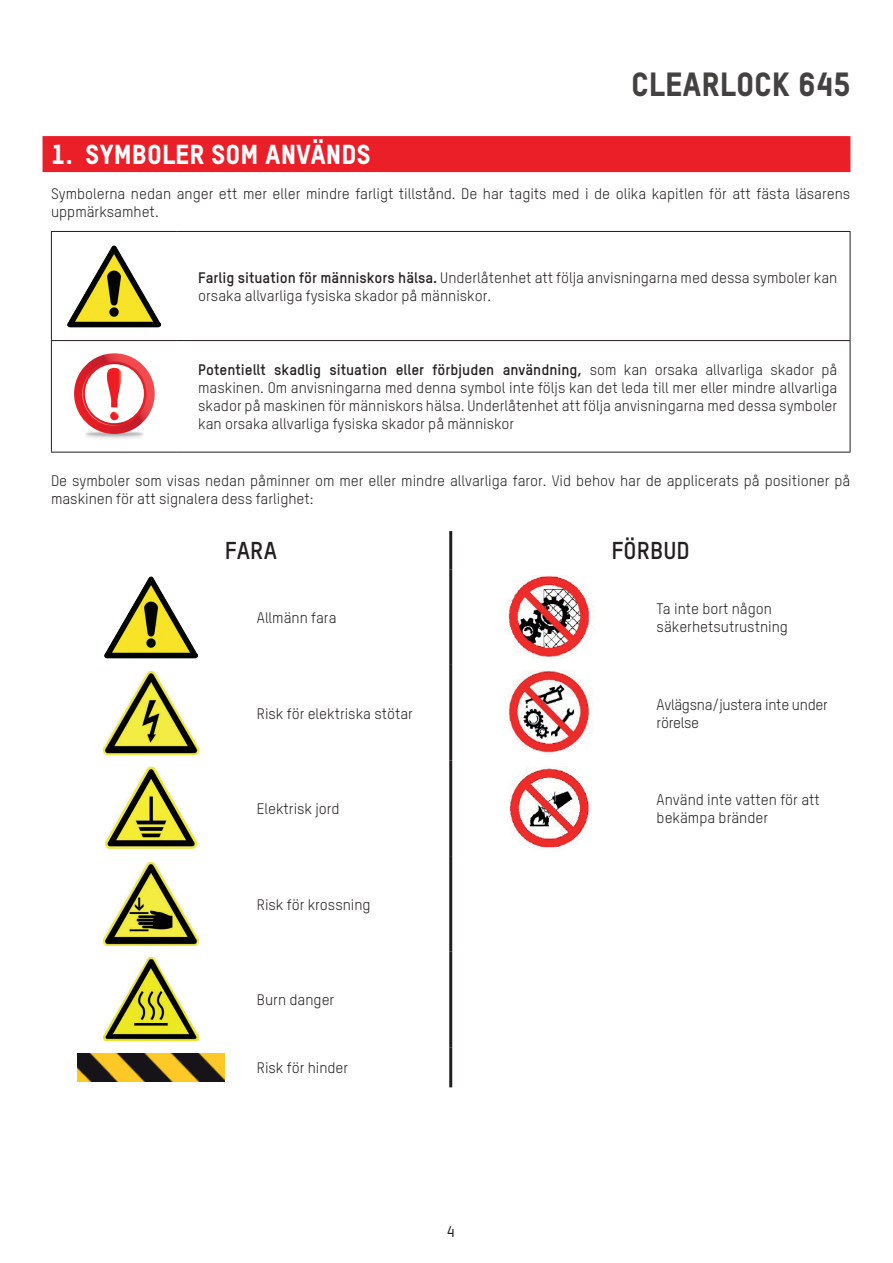
<style>
.page{position:relative;width:893px;height:1263px;background:#fff}
.page>*{position:absolute;margin:0;border:0;box-sizing:border-box;transform-origin:0 0}
.t1{font:33px "Oxfam TSTARPRO Headline";color:#444141}
.t2{font:27px "Oxfam TSTARPRO Headline";color:#fff}
.t3{font:700 24px "Oxfam TSTARPRO";color:#231f20}
.t4{font:15px/18px "Oxfam TSTARPRO";color:#231f20}
.t5{font:15px/18px "Oxfam TSTARPRO";letter-spacing:-.02em;color:#231f20}
.t6{font:500 15px "Oxfam TSTARPRO";color:#231f20}
.s1{font-weight:700}
</style>
<div class="page">
<div style="left:43px;top:136px;width:807px;height:36px;background:#eb1f28"></div>
<hr style="left:51px;top:231px;width:126px;height:1px;background:#231f20">
<hr style="left:51px;top:232px;width:1px;height:108px;background:#231f20">
<hr style="left:177px;top:231px;width:673px;height:1px;background:#231f20">
<hr style="left:850px;top:232px;width:1px;height:108px;background:#231f20">
<hr style="left:51px;top:340px;width:126px;height:1px;background:#231f20">
<hr style="left:51px;top:341px;width:1px;height:111px;background:#231f20">
<hr style="left:177px;top:340px;width:673px;height:1px;background:#231f20">
<hr style="left:850px;top:341px;width:1px;height:111px;background:#231f20">
<hr style="left:51px;top:452px;width:126px;height:1px;background:#231f20">
<hr style="left:177px;top:452px;width:673px;height:1px;background:#231f20">
<img style="left:68px;top:245px;width:92px;height:83px">
<img style="left:74px;top:400px;width:81px;height:39px">
<svg style="left:74px;top:353px;width:81px;height:81px;background:#e1363e"></svg>
<svg style="left:82px;top:361px;width:65px;height:65px"></svg>
<svg style="left:83px;top:362px;width:63px;height:63px"></svg>
<div style="left:85px;top:364px;width:59px;height:59px;background:#fff;border-radius:50%"></div>
<svg style="left:106px;top:368px;width:16px;height:52px"></svg>
<hr style="left:449px;top:569px;width:3px;height:96px;background:#231f20">
<hr style="left:449px;top:665px;width:3px;height:95px;background:#231f20">
<hr style="left:449px;top:760px;width:3px;height:96px;background:#231f20">
<hr style="left:449px;top:856px;width:3px;height:96px;background:#231f20">
<hr style="left:449px;top:952px;width:3px;height:95px;background:#231f20">
<hr style="left:449px;top:1047px;width:3px;height:40px;background:#231f20">
<hr style="left:449px;top:531px;width:3px;height:38px;background:#231f20">
<img style="left:104px;top:576px;width:93px;height:83px">
<img style="left:504px;top:575px;width:91px;height:84px">
<img style="left:104px;top:671px;width:94px;height:83px">
<img style="left:505px;top:671px;width:87px;height:83px">
<img style="left:106px;top:766px;width:91px;height:84px">
<img style="left:510px;top:766px;width:82px;height:84px">
<img style="left:104px;top:862px;width:94px;height:83px">
<img style="left:104px;top:958px;width:94px;height:82px">
<img style="left:77px;top:1053px;width:148px;height:28px">
<h1 class="t1" style="left:631px;top:64px;width:221px">CLEARLOCK 645</h1>
<h2 class="t2" style="left:51px;top:137px;width:321px">1. SYMBOLER SOM ANVÄNDS</h2>
<p class="t4" style="left:51px;top:184px;width:801px">Symbolerna nedan anger ett mer eller mindre farligt tillstånd. De har tagits med i de olika kapitlen för att fästa läsarens uppmärksamhet.</p>
<p class="t4" style="left:198px;top:268px;width:641px"><span class="s1">Farlig situation för människors hälsa.</span> Underlåtenhet att följa anvisningarna med dessa symboler kan orsaka allvarliga fysiska skador på människor.</p>
<p class="t4" style="left:198px;top:361px;width:641px;text-align:justify"><span class="s1">Potentiellt skadlig situation eller förbjuden användning,</span> som kan orsaka allvarliga skador på maskinen. Om anvisningarna med denna symbol inte följs kan det leda till mer eller mindre allvarliga skador på maskinen för människors hälsa. Underlåtenhet att följa anvisningarna med dessa symboler kan orsaka allvarliga fysiska skador på människor</p>
<p class="t4" style="left:51px;top:471px;width:801px">De symboler som visas nedan påminner om mer eller mindre allvarliga faror. Vid behov har de applicerats på positioner på maskinen för att signalera dess farlighet:</p>
<h3 class="t3" style="left:225px;top:536px;width:54px">FARA</h3>
<h3 class="t3" style="left:611px;top:536px;width:80px">FÖRBUD</h3>
<p class="t4" style="left:257px;top:608px;width:81px">Allmänn fara</p>
<p class="t4" style="left:657px;top:599px;width:133px">Ta inte bort någon säkerhetsutrustning</p>
<p class="t4" style="left:257px;top:704px;width:158px">Risk för elektriska stötar</p>
<p class="t5" style="left:657px;top:695px;width:173px">Avlägsna/justera inte under rörelse</p>
<p class="t4" style="left:257px;top:800px;width:84px">Elektrisk jord</p>
<p class="t4" style="left:657px;top:791px;width:165px">Använd inte vatten för att bekämpa bränder</p>
<p class="t4" style="left:257px;top:895px;width:115px">Risk för krossning</p>
<p class="t4" style="left:257px;top:991px;width:79px">Burn danger</p>
<p class="t4" style="left:257px;top:1059px;width:93px">Risk för hinder</p>
<p class="t6" style="left:447px;top:1222px;width:9px">4</p>
</div>
